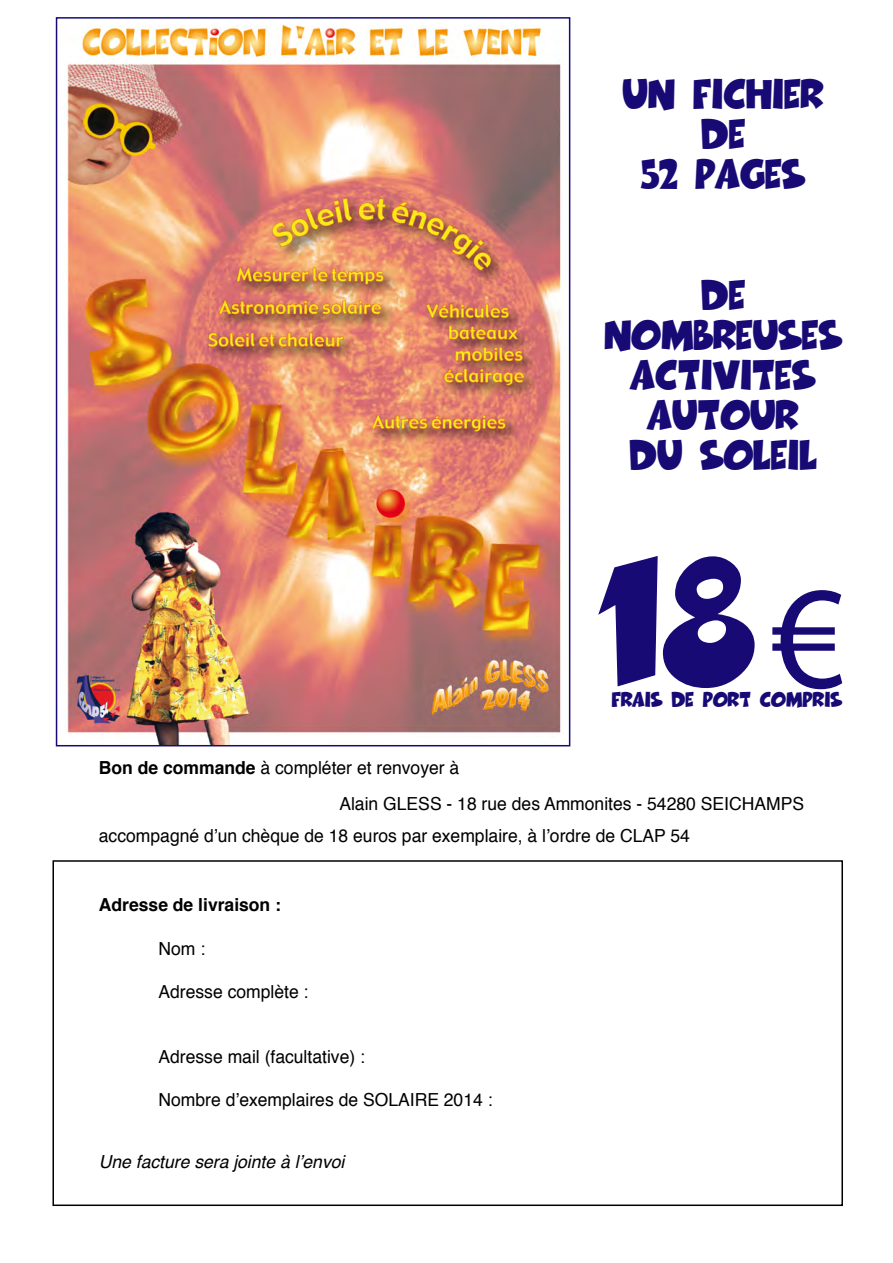
<style>
.page{position:relative;width:893px;height:1263px;background:#fff}
.page>*{position:absolute;margin:0;border:0;box-sizing:border-box;transform-origin:0 0}
.t1{font:33.3px/40px "Thwack";color:#170a75;text-align:center}
.t2{font:18px/31.8px "Helvetica";color:#000}
.t3{font:italic 18px "Helvetica";color:#000}
.t4{font:700 18px "Helvetica";color:#000}
.t5{font:16.8px "Thwack";color:#170a75}
.s1{font-weight:700}
</style>
<div class="page">
<svg style="left:598px;top:556px;width:59px;height:130px"></svg>
<svg style="left:772px;top:590px;width:70px;height:99px"></svg>
<div style="left:52px;top:860px;width:791px;height:346px;border:2px solid #000"></div>
<svg style="left:663px;top:556px;width:91px;height:132px"></svg>
<img style="left:55px;top:26px;width:516px;height:719px">
<h1 class="t1" style="left:622px;top:78px;width:203px">UN FICHIER<br>DE<br>52 PAGES</h1>
<h1 class="t1" style="left:604px;top:278px;width:240px">DE<br>NOMBREUSES<br>ACTIVITES<br>AUTOUR<br>DU SOLEIL</h1>
<p class="t2" style="left:99px;top:752px;width:362px"><span class="s1">Bon de commande</span> à compléter et renvoyer à</p>
<p class="t5" style="left:611px;top:692px;width:232px">FRAIS DE PORT COMPRIS</p>
<p class="t2" style="left:99px;top:788px;width:706px;text-indent:240px">Alain GLESS - 18 rue des Ammonites - 54280 SEICHAMPS accompagné d’un chèque de 18 euros par exemplaire, à l’ordre de CLAP 54</p>
<p class="t4" style="left:99px;top:890px;width:184px">Adresse de livraison :</p>
<p class="t2" style="left:158px;top:933px;width:48px">Nom :</p>
<p class="t2" style="left:158px;top:976px;width:151px">Adresse complète :</p>
<p class="t2" style="left:158px;top:1041px;width:208px">Adresse mail (facultative) :</p>
<p class="t2" style="left:158px;top:1084px;width:335px">Nombre d’exemplaires de SOLAIRE 2014 :</p>
<p class="t3" style="left:99px;top:1147px;width:247px">Une facture sera jointe à l’envoi</p>
</div>
